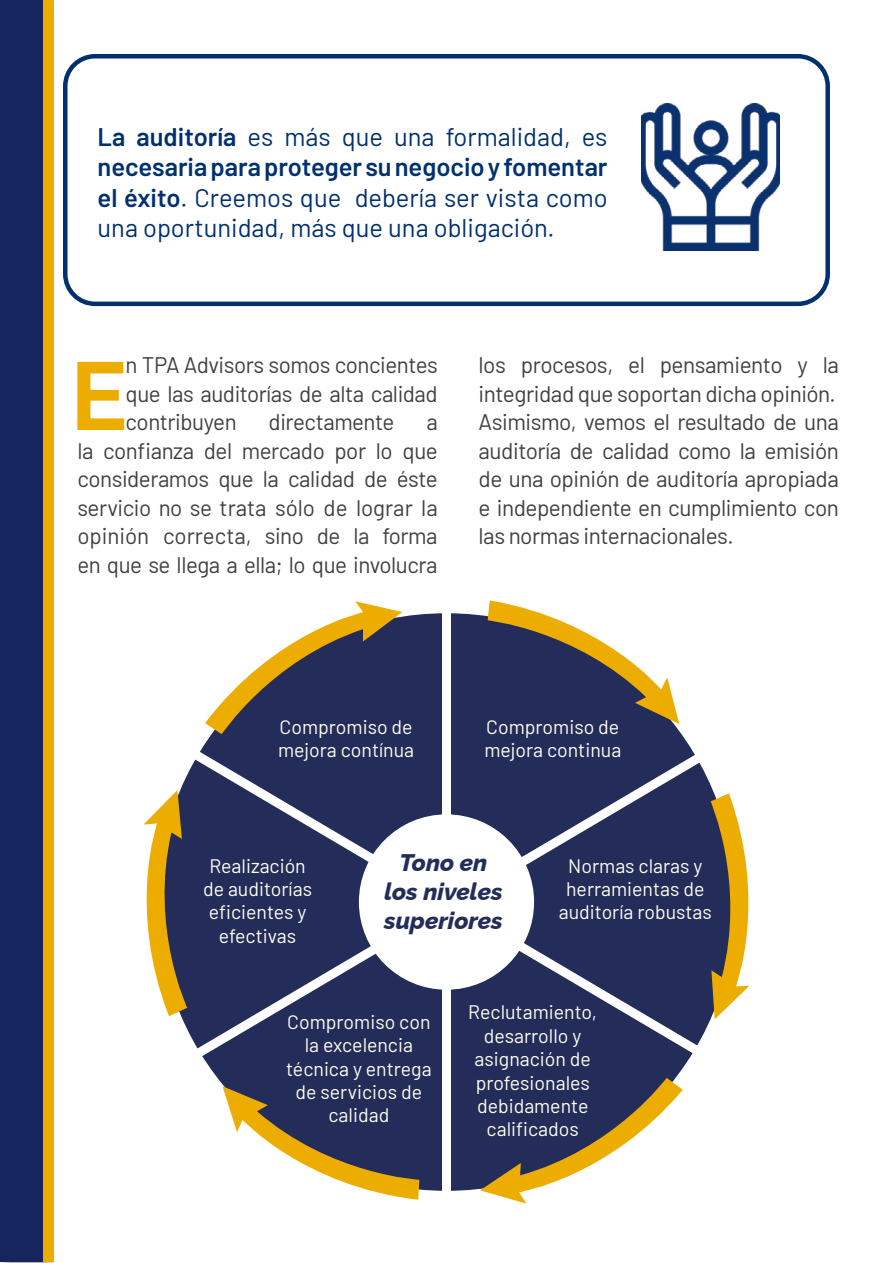
<style>
.page{position:relative;width:893px;height:1263px;background:#fff}
.page>*{position:absolute;margin:0;border:0;box-sizing:border-box;transform-origin:0 0}
.t1{font:100 96px "Raleway";color:#edad00}
.t2{font:25.5px/30.6px "Barlow";color:#00316e;text-align:justify}
.t3{font:italic 100 24px/28.8px "Raleway";color:#232d59;text-align:center}
.t4{font:22.5px/28.5px "Barlow";letter-spacing:-.02em;color:#404040;text-align:justify}
.t5{font:19.5px/23.4px "Barlow";color:#fffef3;text-align:center}
.s1{font-weight:600}
</style>
<div class="page">
<div style="left:158px;top:613px;width:577px;height:578px;background:#242c59;border-radius:50%"></div>
<div style="left:0;top:4px;width:57px;height:1259px;background:#f9f9f9"></div>
<div style="left:0;top:0;width:44px;height:1261px;background:#17255f"></div>
<div style="left:44px;top:0;width:10px;height:1261px;background:#edad00"></div>
<div style="left:63px;top:54px;width:767px;height:252px;border:4px solid #00316e;border-radius:30px"></div>
<img style="left:642px;top:104px;width:138px;height:146px">
<svg style="left:205px;top:601px;width:197px;height:130px"></svg>
<svg style="left:143px;top:808px;width:17px;height:182px"></svg>
<svg style="left:488px;top:600px;width:191px;height:124px"></svg>
<svg style="left:729px;top:794px;width:21px;height:212px"></svg>
<svg style="left:480px;top:1081px;width:203px;height:122px"></svg>
<svg style="left:222px;top:1086px;width:197px;height:114px"></svg>
<div style="left:442px;top:594px;width:9px;height:626px;background:#fff"></div>
<svg style="left:160px;top:803px;width:519px;height:278px"></svg>
<svg style="left:164px;top:731px;width:565px;height:343px"></svg>
<div style="left:359px;top:814px;width:175px;height:176px;background:#fff;border-radius:50%"></div>
<p class="t2" style="left:98px;top:119px;width:512px"><span class="s1">La auditoría</span> es más que una formalidad, es <span class="s1">necesaria para proteger su negocio y fomentar el éxito</span>. Creemos que debería ser vista como una oportunidad, más que una obligación.</p>
<h1 class="t1" style="left:70px;top:319px;width:59px">E</h1>
<p class="t4" style="left:126px;top:349px;width:314px">n TPA Advisors somos concientes que las auditorías de alta calidad contribuyen</p>
<p class="t4" style="left:269px;top:406px;width:127px">directamente</p>
<p class="t4" style="left:77px;top:406px;width:362px;text-indent:349px">a la confianza del mercado por lo que consideramos que la calidad de éste servicio no se trata sólo de lograr la opinión correcta, sino de la forma en que se llega a ella; lo que involucra</p>
<p class="t4" style="left:479px;top:349px;width:362px;text-align:left">los procesos, el pensamiento y la integridad que soportan dicha opinión.<br>Asimismo, vemos el resultado de una auditoría de calidad como la emisión de una opinión de auditoría apropiada e independiente en cumplimiento con las normas internacionales.</p>
<p class="t5" style="left:278px;top:713px;width:138px;text-align:left">Compromiso de mejora contínua</p>
<p class="t5" style="left:484px;top:713px;width:138px;text-align:left">Compromiso de mejora continua</p>
<p class="t5" style="left:203px;top:852px;width:110px">Realización de auditorías eficientes y efectivas</p>
<p class="t3" style="left:384px;top:846px;width:120px">Tono en los niveles superiores</p>
<p class="t5" style="left:559px;top:852px;width:155px">Normas claras y herramientas de auditoría robustas</p>
<p class="t5" style="left:286px;top:1008px;width:147px">Compromiso con la excelencia técnica y entrega de servicios de calidad</p>
<p class="t5" style="left:468px;top:999px;width:130px">Reclutamiento, desarrollo y asignación de profesionales debidamente calificados</p>
</div>
